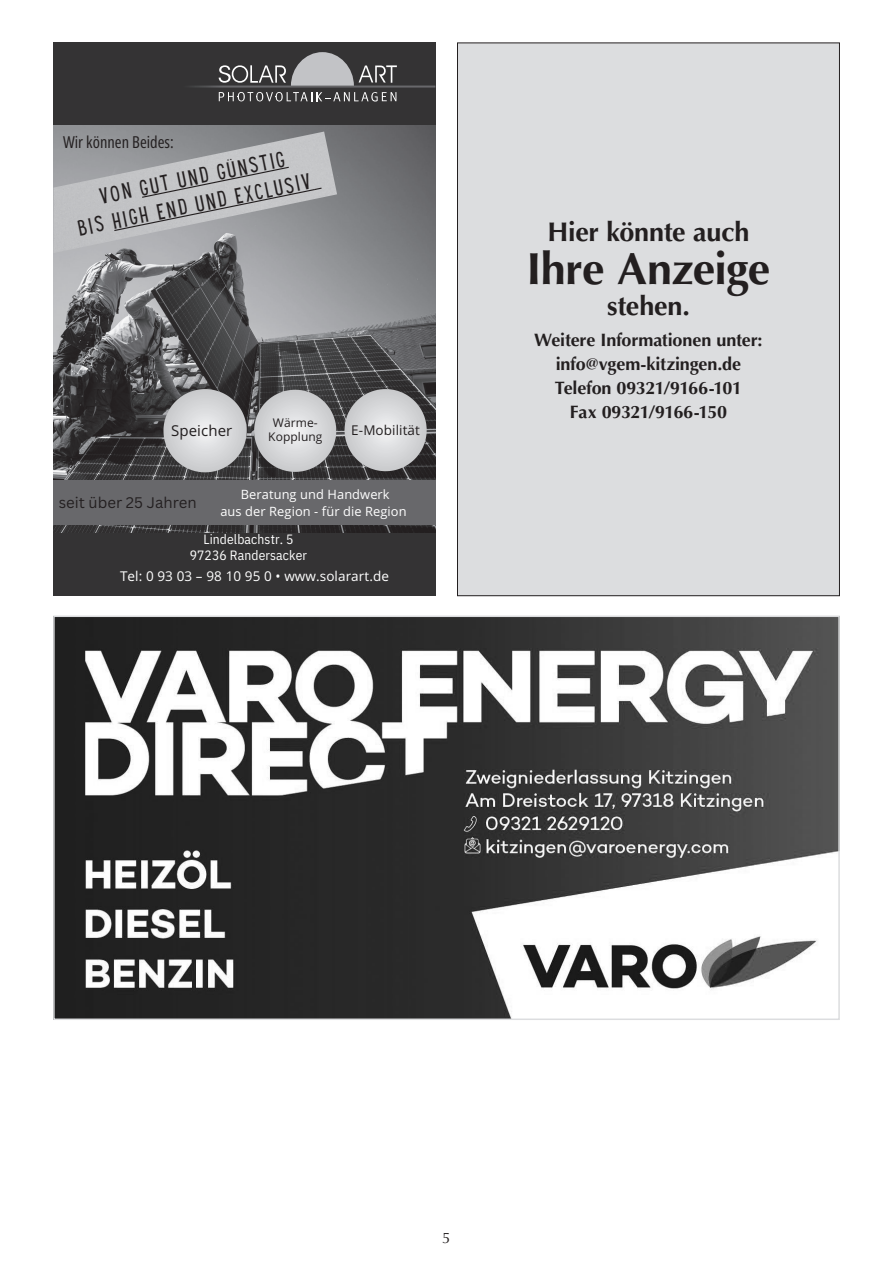
<style>
.page{position:relative;width:893px;height:1263px;background:#fff}
.page>*{position:absolute;margin:0;border:0;box-sizing:border-box;transform-origin:0 0}
.t1{font:700 45px "Optima LT Std";letter-spacing:-.015em;color:#231f20}
.t2{font:700 27px "Optima LT Std";letter-spacing:-.01em;color:#231f20}
.t3{font:19.5px/27px "Hey Gotcha";color:#231f20;text-align:center}
.t4{font:700 18px/24px "Optima LT Std";letter-spacing:-.01em;color:#231f20;text-align:center}
.t5{font:16.5px "Open Sans Condensed";color:#231f20}
.t6{font:15px "Canva Sans";color:#231f20}
.t7{font:15px "Open Sans";letter-spacing:.005em;color:#231f20}
.t8{font:15px "Optima LT Std";color:#231f20}
.t9{font:13.5px "Open Sans";letter-spacing:.005em;color:#fff}
.t10{font:13.5px/15.8px "IBM Plex Sans Cond";letter-spacing:.01em;color:#fff;text-align:center}
.t11{font:13.5px "Open Sans";letter-spacing:.005em;color:#231f20}
.t12{font:12.9px/17.7px "Open Sans";letter-spacing:.005em;color:#fff;text-align:center}
.t13{font:12px/14px "Open Sans";letter-spacing:.005em;color:#231f20;text-align:center}
</style>
<div class="page">
<div style="left:457px;top:43px;width:382px;height:553px;background:#dcdddf"></div>
<img style="left:55px;top:617px;width:783px;height:401px">
<div style="left:53px;top:43px;width:383px;height:553px;background:#343334"></div>
<svg style="left:190px;top:52px;width:245px;height:50px"></svg>
<img style="left:53px;top:125px;width:383px;height:408px">
<svg style="left:345px;top:389px;width:82px;height:82px"></svg>
<svg style="left:254px;top:390px;width:82px;height:82px"></svg>
<svg style="left:163px;top:389px;width:84px;height:83px"></svg>
<div style="left:53px;top:480px;width:383px;height:45px;background:#68686b"></div>
<img style="left:53px;top:132px;width:284px;height:121px">
<svg style="left:114px;top:167px;width:208px;height:64px;background:#b5b6b8"></svg>
<p class="t5" style="left:63px;top:131px;width:112px">Wir können Beides:</p>
<p class="t3" style="left:70px;top:190px;width:238px;rotate:-12deg">VON GUT UND GÜNSTIG<br>BIS HIGH END UND EXCLUSIV</p>
<p class="t7" style="left:171px;top:420px;width:63px">Speicher</p>
<p class="t13" style="left:268px;top:416px;width:56px">Wärme-<br>Kopplung</p>
<p class="t11" style="left:351px;top:421px;width:70px">E-Mobilität</p>
<p class="t6" style="left:59px;top:494px;width:140px">seit über 25 Jahren</p>
<p class="t12" style="left:220px;top:485px;width:188px">Beratung und Handwerk<br>aus der Region - für die Region</p>
<p class="t10" style="left:190px;top:530px;width:119px">Lindelbachstr. 5<br>97236 Randersacker</p>
<p class="t9" style="left:120px;top:566px;width:270px">Tel: 0 93 03 – 98 10 95 0 • www.solarart.de</p>
<h2 class="t2" style="left:548px;top:216px;width:203px">Hier könnte auch</h2>
<h1 class="t1" style="left:526px;top:243px;width:245px">Ihre Anzeige</h1>
<h2 class="t2" style="left:607px;top:290px;width:84px">stehen.</h2>
<p class="t4" style="left:534px;top:328px;width:230px">Weitere Informationen unter: info@vgem-kitzingen.de<br>Telefon 09321/9166-101<br>Fax 09321/9166-150</p>
<p class="t8" style="left:442px;top:1229px;width:10px">5</p>
</div>
